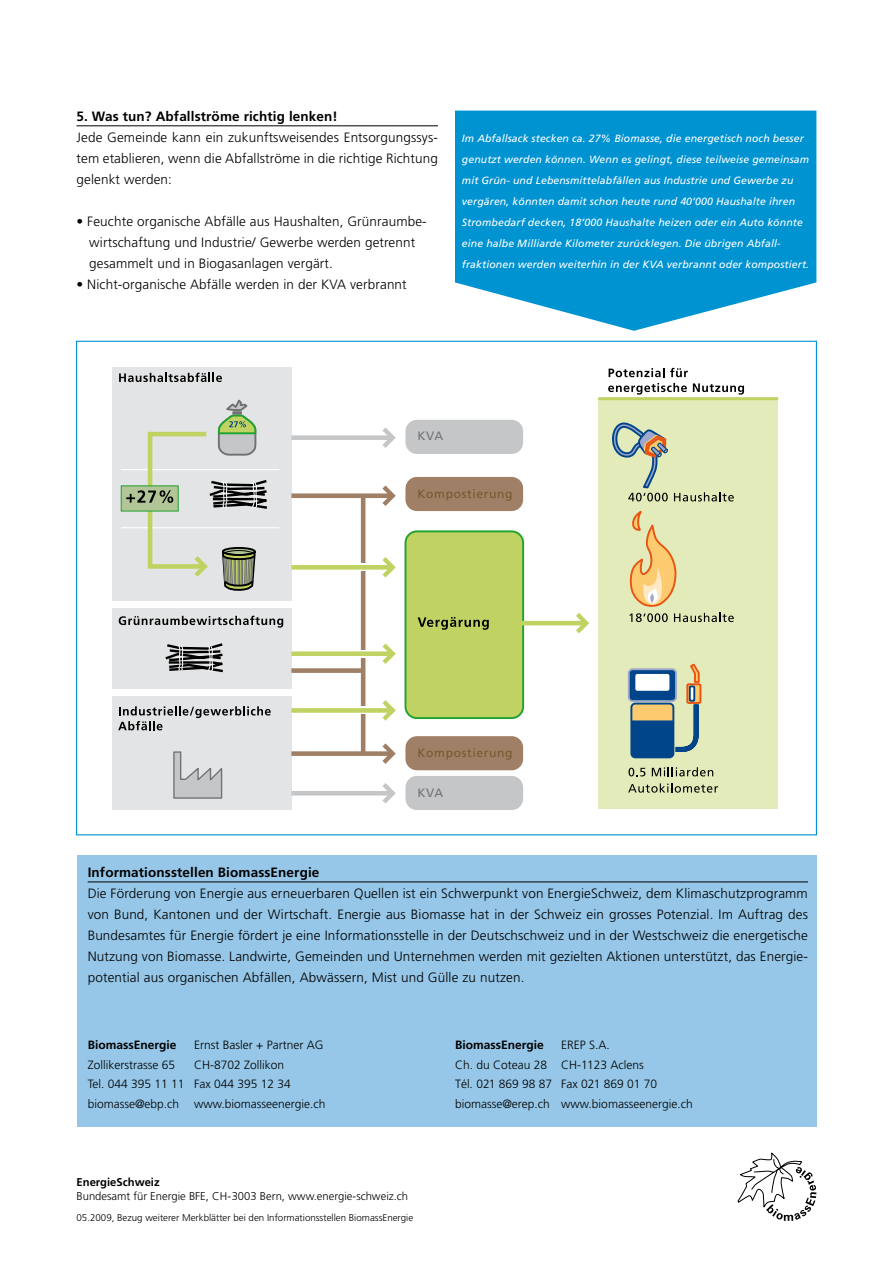
<style>
.page{position:relative;width:893px;height:1263px;background:#fff}
.page>*{position:absolute;margin:0;border:0;box-sizing:border-box;transform-origin:0 0}
.t1{font:300 13.5px/21px "Frutiger";letter-spacing:.01em;color:#000;text-align:justify}
.t2{font:700 13.5px "Frutiger";letter-spacing:.01em;color:#000}
.t3{font:12.15px "Frutiger";letter-spacing:.05em;color:#745a32}
.t4{font:12.15px "Frutiger";letter-spacing:.03em;color:#707173}
.t5{font:300 12px/19.5px "Frutiger";color:#000}
.t6{font:700 12px "Frutiger";color:#000}
.t7{font:300 11.25px "Frutiger";color:#000}
.t8{font:700 11.25px "Frutiger";color:#000}
.t9{font:italic 10.5px/21px "Frutiger";letter-spacing:.01em;color:#fff}
.t10{font:300 9.75px "Frutiger";color:#000}
</style>
<div class="page">
<svg style="left:738px;top:1153px;width:78px;height:68px"></svg>
<div style="left:77px;top:856px;width:739px;height:271px;background:#96c7e8"></div>
<hr style="left:88px;top:881px;width:720px;height:1px;background:#000">
<svg style="left:455px;top:111px;width:361px;height:220px;background:#1c9ed6"></svg>
<hr style="left:77px;top:125px;width:361px;height:1px;background:#000">
<div style="left:112px;top:608px;width:180px;height:80px;background:#e3e4e5"></div>
<div style="left:112px;top:696px;width:180px;height:113px;background:#e3e4e5"></div>
<div style="left:112px;top:367px;width:180px;height:233px;background:#e3e4e5"></div>
<div style="left:598px;top:398px;width:180px;height:411px;background:#e4ebbb"></div>
<div style="left:405px;top:531px;width:118px;height:187px;background:#c0d362;border-radius:11px"></div>
<div style="left:405px;top:530px;width:119px;height:189px;border:2px solid #1fa22e;border-radius:11px"></div>
<svg style="left:418px;top:617px;width:71px;height:13px"></svg>
<svg style="left:173px;top:751px;width:50px;height:48px"></svg>
<div style="left:291px;top:751px;width:100px;height:5px;background:#9f8066"></div>
<svg style="left:382px;top:743px;width:14px;height:21px"></svg>
<div style="left:291px;top:668px;width:73px;height:5px;background:#9f8066"></div>
<div style="left:291px;top:493px;width:100px;height:5px;background:#9f8066"></div>
<svg style="left:382px;top:485px;width:14px;height:21px"></svg>
<hr style="left:291px;top:791px;width:100px;height:4px;background:#c5c6c8">
<svg style="left:382px;top:783px;width:14px;height:20px"></svg>
<div style="left:291px;top:435px;width:100px;height:5px;background:#c5c6c8"></div>
<svg style="left:382px;top:427px;width:14px;height:21px"></svg>
<hr style="left:361px;top:495px;width:4px;height:258px;background:#9f8066">
<div style="left:359px;top:650px;width:8px;height:8px;background:#fcfdf8"></div>
<div style="left:359px;top:706px;width:8px;height:8px;background:#fff"></div>
<div style="left:291px;top:708px;width:100px;height:5px;background:#c0d362"></div>
<svg style="left:382px;top:700px;width:14px;height:21px"></svg>
<div style="left:291px;top:651px;width:100px;height:5px;background:#c0d362"></div>
<svg style="left:382px;top:643px;width:14px;height:21px"></svg>
<hr style="left:519px;top:621px;width:65px;height:4px;background:#c0d362">
<svg style="left:576px;top:613px;width:13px;height:20px"></svg>
<div style="left:359px;top:563px;width:8px;height:8px;background:#fff"></div>
<div style="left:291px;top:565px;width:100px;height:5px;background:#c0d362"></div>
<svg style="left:382px;top:557px;width:14px;height:21px"></svg>
<div style="left:405px;top:477px;width:118px;height:34px;background:#9f8066;border-radius:11px"></div>
<div style="left:405px;top:736px;width:118px;height:34px;background:#9f8066;border-radius:11px"></div>
<div style="left:405px;top:420px;width:118px;height:34px;background:#c5c6c8;border-radius:11px"></div>
<div style="left:405px;top:776px;width:118px;height:34px;background:#c5c6c8;border-radius:11px"></div>
<svg style="left:609px;top:368px;width:55px;height:9px"></svg>
<svg style="left:670px;top:368px;width:18px;height:9px"></svg>
<svg style="left:608px;top:383px;width:79px;height:12px"></svg>
<svg style="left:693px;top:383px;width:51px;height:12px"></svg>
<svg style="left:628px;top:768px;width:17px;height:8px"></svg>
<svg style="left:652px;top:767px;width:61px;height:9px"></svg>
<svg style="left:628px;top:783px;width:90px;height:10px"></svg>
<hr style="left:598px;top:397px;width:180px;height:3px;background:#c0d362">
<svg style="left:119px;top:373px;width:103px;height:9px"></svg>
<svg style="left:118px;top:706px;width:153px;height:24px"></svg>
<svg style="left:612px;top:422px;width:122px;height:79px"></svg>
<svg style="left:629px;top:511px;width:105px;height:111px"></svg>
<div style="left:628px;top:668px;width:49px;height:34px;border:2px solid #9da8cc;border-radius:4px"></div>
<svg style="left:629px;top:663px;width:72px;height:96px"></svg>
<svg style="left:119px;top:399px;width:164px;height:274px"></svg>
<p class="t2" style="left:77px;top:108px;width:263px">5. Was tun? Abfallströme richtig lenken!</p>
<p class="t1" style="left:77px;top:127px;width:363px">Jede Gemeinde kann ein zukunftsweisendes Entsorgungssys&shy;tem etablieren, wenn die Abfallströme in die richtige Richtung gelenkt werden:</p>
<p class="t1" style="left:89px;top:211px;width:339px;text-align:left;text-indent:-13px">• Feuchte organische Abfälle aus Haushalten, Grünraumbe&shy;wirtschaftung und Industrie/ Gewerbe werden getrennt gesammelt und in Biogasanlagen vergärt.</p>
<p class="t1" style="left:77px;top:274px;width:332px">• Nicht-organische Abfälle werden in der KVA verbrannt</p>
<p class="t9" style="left:462px;top:128px;width:349px">Im Abfallsack stecken ca. 27% Biomasse, die energetisch noch besser genutzt werden können. Wenn es gelingt, diese teilweise gemeinsam mit Grün- und Lebensmittelabfällen aus Industrie und Gewerbe zu vergären, könnten damit schon heute rund 40‘000 Haushalte ihren Strombedarf decken, 18’000 Haushalte heizen oder ein Auto könnte eine halbe Milliarde Kilometer zurücklegen. Die übrigen Abfall&shy;fraktionen werden weiterhin in der KVA verbrannt oder kompostiert.</p>
<p class="t4" style="left:418px;top:429px;width:27px">KVA</p>
<p class="t3" style="left:418px;top:486px;width:97px">Kompostierung</p>
<p class="t3" style="left:418px;top:745px;width:97px">Kompostierung</p>
<p class="t4" style="left:418px;top:785px;width:27px">KVA</p>
<p class="t2" style="left:88px;top:864px;width:233px">Informationsstellen BiomassEnergie</p>
<p class="t1" style="left:88px;top:883px;width:722px">Die Förderung von Energie aus erneuerbaren Quellen ist ein Schwerpunkt von EnergieSchweiz, dem Klimaschutzprogramm von Bund, Kantonen und der Wirtschaft. Energie aus Biomasse hat in der Schweiz ein grosses Potenzial. Im Auftrag des Bundesamtes für Energie fördert je eine Informationsstelle in der Deutschschweiz und in der Westschweiz die energetische Nutzung von Biomasse. Landwirte, Gemeinden und Unternehmen werden mit gezielten Aktionen unterstützt, das Energie&shy;potential aus organischen Abfällen, Abwässern, Mist und Gülle zu nutzen.</p>
<p class="t6" style="left:88px;top:1038px;width:90px">BiomassEnergie</p>
<p class="t5" style="left:194px;top:1036px;width:131px">Ernst Basler + Partner AG</p>
<p class="t5" style="left:88px;top:1055px;width:89px">Zollikerstrasse 65</p>
<p class="t5" style="left:88px;top:1055px;width:239px;text-indent:106px">CH-8702 Zollikon<br>Tel. 044 395 11 11 Fax 044 395 12 34 biomasse@ebp.ch www.biomasseenergie.ch</p>
<p class="t8" style="left:77px;top:1176px;width:85px">EnergieSchweiz</p>
<p class="t7" style="left:77px;top:1189px;width:333px">Bundesamt für Energie BFE, CH-3003 Bern, www.energie-schweiz.ch</p>
<p class="t10" style="left:77px;top:1212px;width:338px">05.2009, Bezug weiterer Merkblätter bei den Informationsstellen BiomassEnergie</p>
<p class="t6" style="left:455px;top:1038px;width:90px">BiomassEnergie</p>
<p class="t5" style="left:455px;top:1036px;width:239px;text-indent:106px">EREP S.A.<br>Ch. du Coteau 28 CH-1123 Aclens<br>Tél. 021 869 98 87 Fax 021 869 01 70 biomasse@erep.ch www.biomasseenergie.ch</p>
</div>
